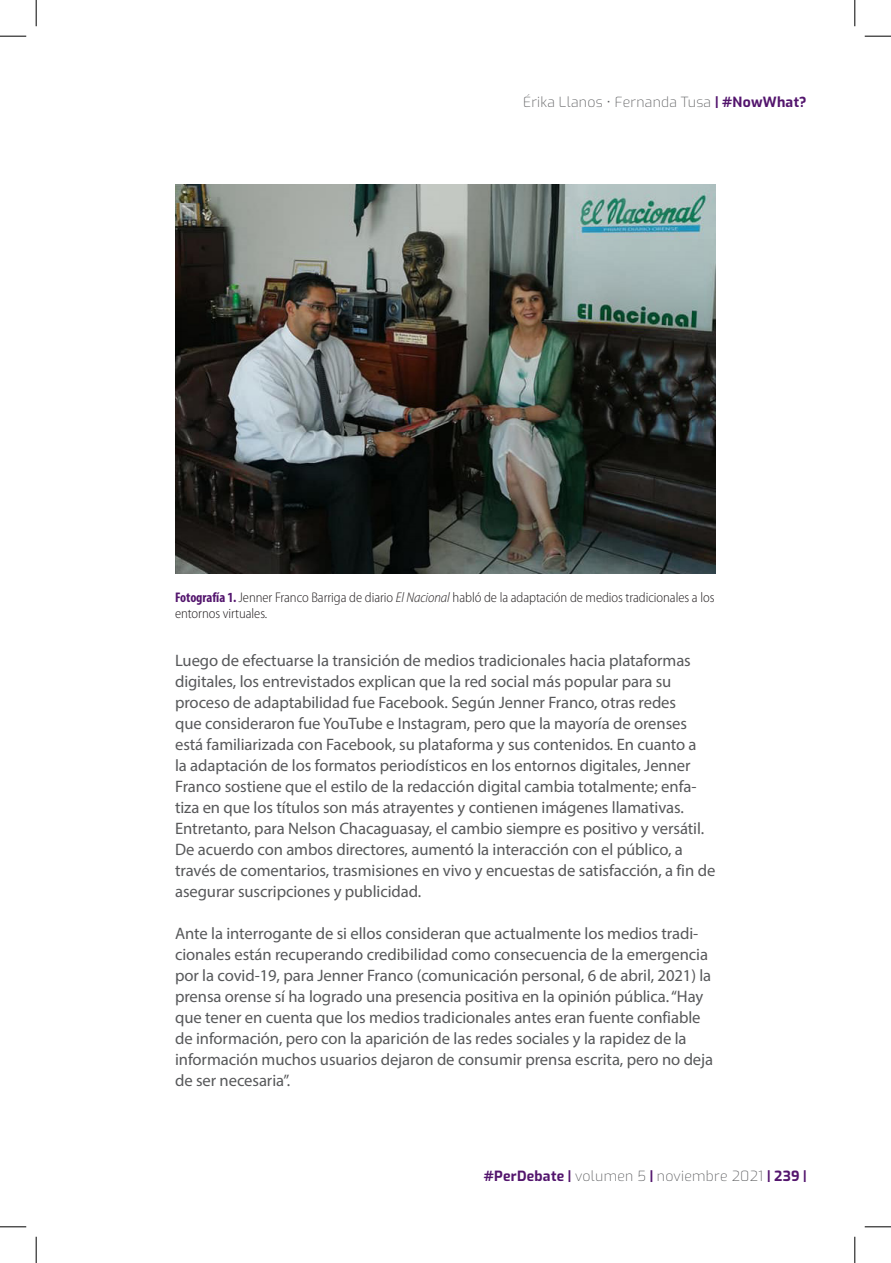
<style>
.page{position:relative;width:891px;height:1263px;background:#fff}
.page>*{position:absolute;margin:0;border:0;box-sizing:border-box;transform-origin:0 0}
.t1{font:16.62px/21px "Myriad Pro";letter-spacing:-.005em;color:#57585a}
.pie_de_foto{font:300 semi-condensed 14px/15.8px "Myriad Pro";letter-spacing:-.005em;color:#231f20}
.t2{font:100 14px "Exo";letter-spacing:.02em;color:#57585a}
.s1{color:#53156d}
.s2{font-weight:700;font-stretch:condensed;color:#53156d}
.s3{font-style:italic}
</style>
<div class="page">
<img style="left:175px;top:184px;width:541px;height:389px">
<svg style="left:0;top:36px;width:26px;height:1px"></svg>
<svg style="left:865px;top:36px;width:26px;height:1px"></svg>
<svg style="left:0;top:1226px;width:26px;height:1px"></svg>
<svg style="left:865px;top:1226px;width:26px;height:1px"></svg>
<svg style="left:36px;top:0;width:1px;height:26px"></svg>
<svg style="left:36px;top:1237px;width:1px;height:26px"></svg>
<svg style="left:854px;top:0;width:1px;height:26px"></svg>
<svg style="left:854px;top:1237px;width:1px;height:26px"></svg>
<p class="t2" style="left:523px;top:92px;width:285px">Érika Llanos • Fernanda Tusa <span class="s1">| #NowWhat?</span></p>
<p class="pie_de_foto" style="left:175px;top:590px;width:541px"><span class="s2">Fotografía 1.</span> Jenner Franco Barriga de diario <span class="s3">El Nacional</span> habló de la adaptación de medios tradicionales a los entornos virtuales.</p>
<p class="t1" style="left:175px;top:649px;width:542px">Luego de efectuarse la transición de medios tradicionales hacia plataformas digitales, los entrevistados explican que la red social más popular para su proceso de adaptabilidad fue Facebook. Según Jenner Franco, otras redes<br>que consideraron fue YouTube e Instagram, pero que la mayoría de orenses está familiarizada con Facebook, su plataforma y sus contenidos<span class="s3">.</span> En cuanto a<br>la adaptación de los formatos periodísticos en los entornos digitales, Jenner Franco sostiene que el estilo de la redacción digital cambia totalmente; enfa&shy;tiza en que los títulos son más atrayentes y contienen imágenes llamativas.<br>Entretanto, para Nelson Chacaguasay, el cambio siempre es positivo y versátil.<br>De acuerdo con ambos directores, aumentó la interacción con el público, a través de comentarios, trasmisiones en vivo y encuestas de satisfacción, a fin de asegurar suscripciones y publicidad.</p>
<p class="t1" style="left:175px;top:922px;width:540px">Ante la interrogante de si ellos consideran que actualmente los medios tradi&shy;cionales están recuperando credibilidad como consecuencia de la emergencia por la covid-19, para Jenner Franco (comunicación personal, 6 de abril, 2021) la prensa orense sí ha logrado una presencia positiva en la opinión pública. “Hay que tener en cuenta que los medios tradicionales antes eran fuente confiable de información, pero con la aparición de las redes sociales y la rapidez de la información muchos usuarios dejaron de consumir prensa escrita, pero no deja de ser necesaria”.</p>
<p class="t2" style="left:484px;top:1166px;width:324px"><span class="s1">#PerDebate |</span> volumen 5 <span class="s1">|</span> noviembre 2021 <span class="s1">| 239 |</span></p>
</div>
